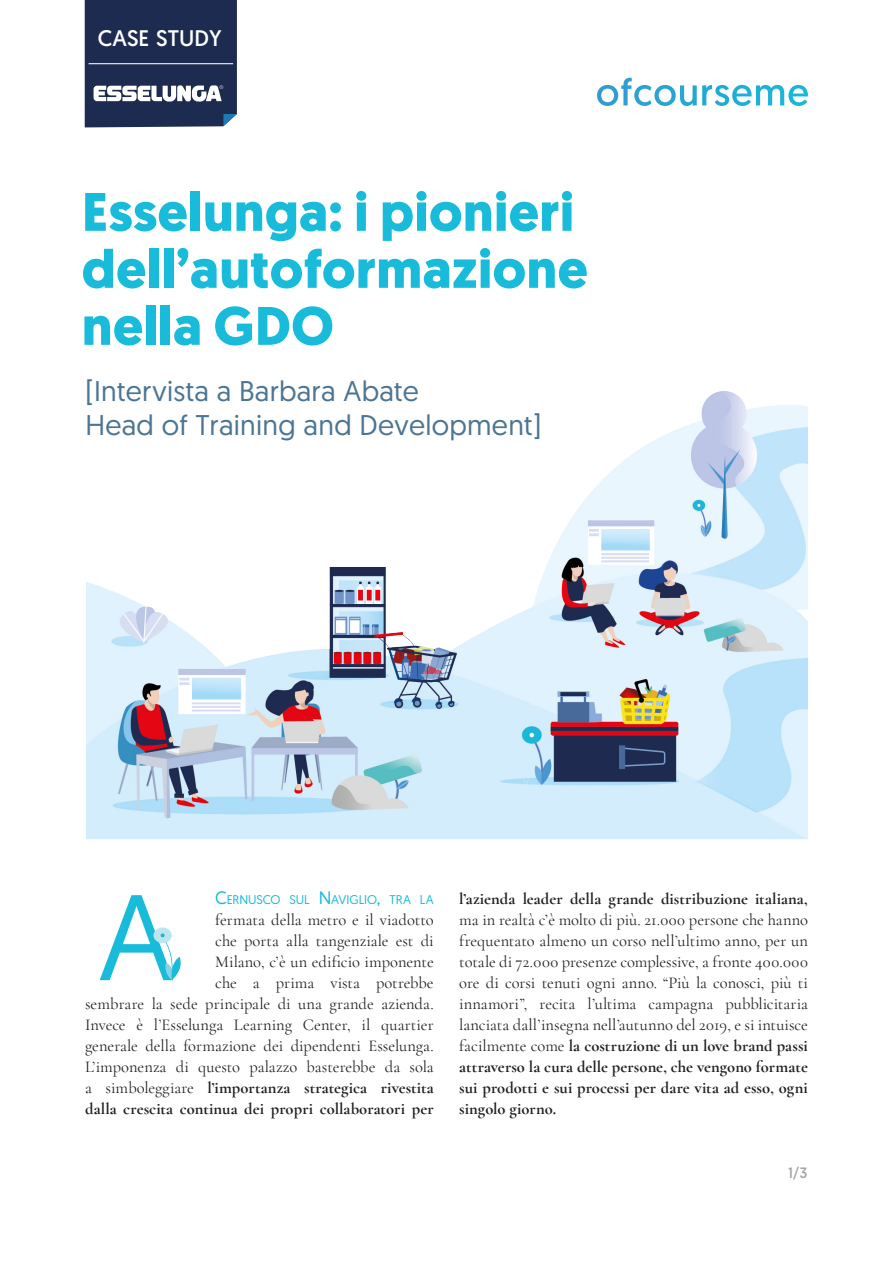
<style>
.page{position:relative;width:893px;height:1263px;background:#fff}
.page>*{position:absolute;margin:0;border:0;box-sizing:border-box;transform-origin:0 0}
.t1{font:700 54px/57px "Geomanist";letter-spacing:.01em;color:#18bbda}
.t2{font:28.5px "Geomanist";letter-spacing:.01em;color:#4b7593}
.t3{font:22.5px "Geomanist";color:#fff}
.t4{font:16.5px/21px "Cormorant Garamond";color:#231f20;text-align:right}
.t5{font:15px "Geomanist";color:#a4a5a9}
.t6{font:12.6px "Geomanist";letter-spacing:-.005em;color:#18bbda}
.s1{font-size:18px}
.s2{font-weight:700}
</style>
<div class="page">
<img style="left:86px;top:391px;width:722px;height:448px">
<svg style="left:597px;top:78px;width:211px;height:28px"></svg>
<svg style="left:100px;top:895px;width:84px;height:85px"></svg>
<svg style="left:85px;top:0;width:152px;height:127px;background:#313d5f"></svg>
<p class="t3" style="left:98px;top:23px;width:125px">CASE STUDY</p>
<p class="t1" style="left:82px;top:183px;width:507px">Esselunga: i pionieri dell’autoformazione</p>
<p class="t1" style="left:82px;top:297px;width:253px">nella GDO</p>
<p class="t2" style="left:85px;top:373px;width:335px">[Intervista a Barbara Abate</p>
<p class="t2" style="left:85px;top:407px;width:458px">Head of Training and Development]</p>
<p class="t6" style="left:215px;top:892px;width:220px"><span class="s1">C</span>ERNUSCO SUL <span class="s1">N</span>AVIGLIO<span class="s1">,</span> TRA LA</p>
<p class="t4" style="left:85px;top:909px;width:350px">fermata della metro e il viadotto<br>che porta alla tangenziale est di<br>Milano, c’è un edificio imponente<br>che a prima vista potrebbe<br>sembrare la sede principale di una grande azienda.<br>Invece è l’Esselunga Learning Center, il quartier generale della formazione dei dipendenti Esselunga.<br>L’imponenza di questo palazzo basterebbe da sola a simboleggiare <span class="s2">l’importanza strategica rivestita dalla crescita continua dei propri collaboratori per</span></p>
<p class="t4" style="left:459px;top:888px;width:350px;text-align:justify"><span class="s2">l’azienda leader della grande distribuzione italiana, </span>ma in realtà c’è molto di più. 21.000 persone che hanno frequentato almeno un corso nell’ultimo anno, per un totale di 72.000 presenze complessive, a fronte 400.000 ore di corsi tenuti ogni anno. “Più la conosci, più ti innamori”, recita l’ultima campagna pubblicitaria lanciata dall’insegna nell’autunno del 2019, e si intuisce facilmente come <span class="s2">la costruzione di un love brand passi attraverso la cura delle persone, che vengono formate sui prodotti e sui processi per dare vita ad esso, ogni singolo giorno.</span></p>
<p class="t5" style="left:788px;top:1162px;width:21px">1/3</p>
</div>
